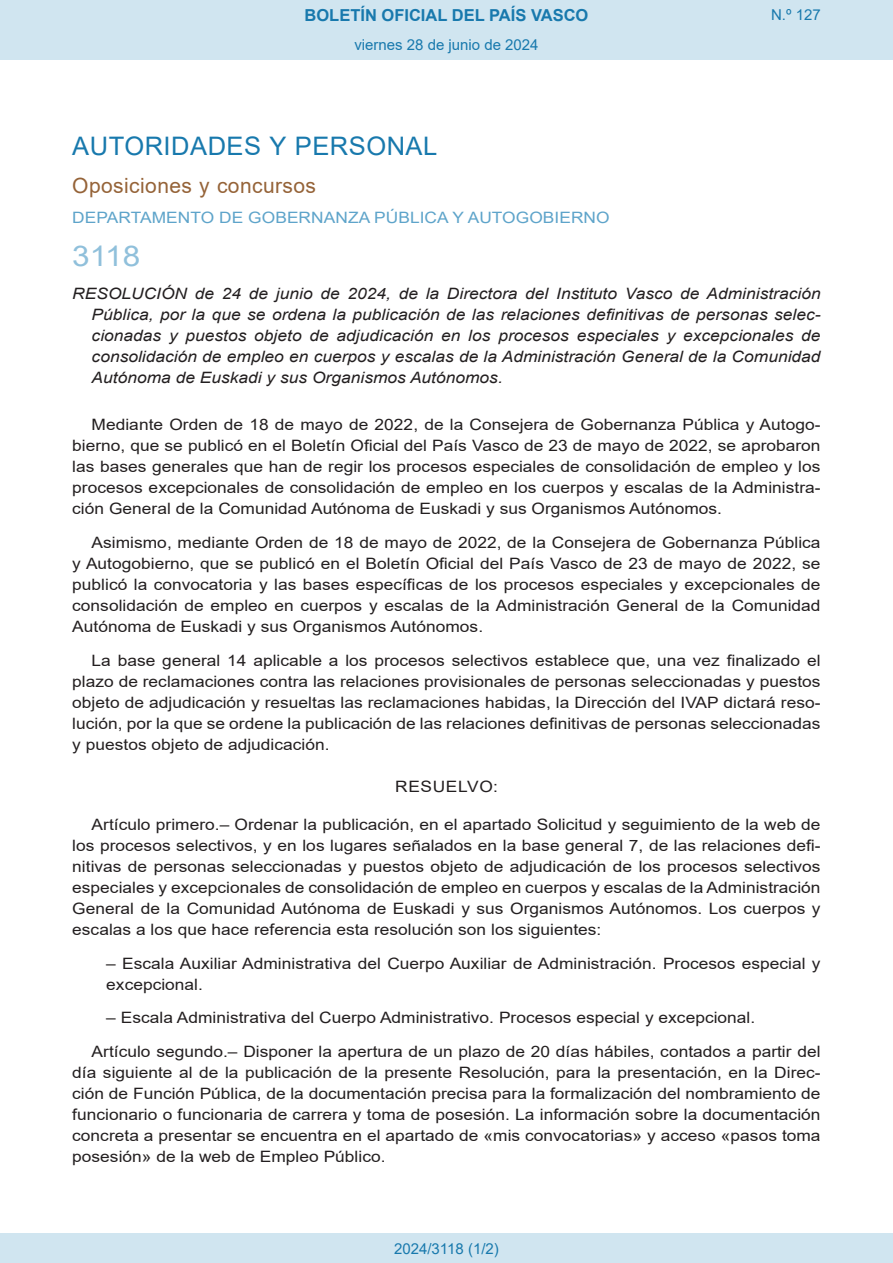
<style>
.page{position:relative;width:893px;height:1263px;background:#fff}
.page>*{position:absolute;margin:0;border:0;box-sizing:border-box;transform-origin:0 0}
.BOPVOrden{font:28.5px "Arial";color:#90c0db;scale:1.11 1}
.BOPVSeccion{font:25.5px "Arial";letter-spacing:.02em;color:#1879ad}
.BOPVSubseccion{font:21px "Arial";letter-spacing:.02em;color:#956338}
.t1{font:700 16.5px "Arial";color:#1879ad}
.BOPVDetalle{font:15.6px/21px "Arial";color:#231f20;text-align:justify;scale:1.11 1}
.BOPVTitulo{font:italic 15.6px/21px "Arial";color:#231f20;text-align:justify;scale:1.11 1}
.BOPVDetalle1{font:15.6px/21px "Arial";color:#231f20;scale:1.11 1}
.BOPVOrganismo{font:15.6px "Arial";letter-spacing:.005em;color:#5ea4ca;scale:1.11 1}
.BOPVClave{font:15.6px "Arial";letter-spacing:.035em;color:#231f20;scale:1.11 1}
.Paginacion_Centro{font:15px "Arial";color:#1879ad}
</style>
<div class="page">
<div style="left:0;top:0;width:893px;height:60px;background:#d0e5f0"></div>
<div style="left:0;top:1233px;width:893px;height:30px;background:#d0e5f0"></div>
<p class="t1" style="left:305px;top:3px;width:285px">BOLETÍN OFICIAL DEL PAÍS VASCO</p>
<p class="Paginacion_Centro" style="left:354px;top:35px;width:186px">viernes 28 de junio de 2024</p>
<p class="Paginacion_Centro" style="left:771px;top:5px;width:51px">N.º 127</p>
<p class="BOPVSeccion" style="left:72px;top:128px;width:366px">AUTORIDADES Y PERSONAL</p>
<p class="BOPVSubseccion" style="left:72px;top:171px;width:245px">Oposiciones y concursos</p>
<p class="BOPVOrganismo" style="left:72px;top:207px;width:486px">DEPARTAMENTO DE GOBERNANZA PÚBLICA Y AUTOGOBIERNO</p>
<p class="BOPVOrden" style="left:72px;top:236px;width:63px">3118</p>
<p class="BOPVTitulo" style="left:92px;top:284px;width:658px;text-indent:-19px">RESOLUCIÓN de 24 de junio de 2024, de la Directora del Instituto Vasco de Administración Pública, por la que se ordena la publicación de las relaciones definitivas de personas selec&shy;cionadas y puestos objeto de adjudicación en los procesos especiales y excepcionales de consolidación de empleo en cuerpos y escalas de la Administración General de la Comunidad Autónoma de Euskadi y sus Organismos Autónomos.</p>
<p class="BOPVDetalle" style="left:72px;top:414px;width:676px;text-indent:19px">Mediante Orden de 18 de mayo de 2022, de la Consejera de Gobernanza Pública y Autogo&shy;bierno, que se publicó en el Boletín Oficial del País Vasco de 23 de mayo de 2022, se aprobaron las bases generales que han de regir los procesos especiales de consolidación de empleo y los procesos excepcionales de consolidación de empleo en los cuerpos y escalas de la Administra&shy;ción General de la Comunidad Autónoma de Euskadi y sus Organismos Autónomos.</p>
<p class="BOPVDetalle" style="left:72px;top:532px;width:676px;text-indent:19px">Asimismo, mediante Orden de 18 de mayo de 2022, de la Consejera de Gobernanza Pública y Autogobierno, que se publicó en el Boletín Oficial del País Vasco de 23 de mayo de 2022, se publicó la convocatoria y las bases específicas de los procesos especiales y excepcionales de consolidación de empleo en cuerpos y escalas de la Administración General de la Comunidad Autónoma de Euskadi y sus Organismos Autónomos.</p>
<p class="BOPVDetalle" style="left:72px;top:649px;width:676px;text-indent:19px">La base general 14 aplicable a los procesos selectivos establece que, una vez finalizado el plazo de reclamaciones contra las relaciones provisionales de personas seleccionadas y puestos objeto de adjudicación y resueltas las reclamaciones habidas, la Dirección del IVAP dictará reso&shy;lución, por la que se ordene la publicación de las relaciones definitivas de personas seleccionadas y puestos objeto de adjudicación.</p>
<p class="BOPVClave" style="left:395px;top:775px;width:94px">RESUELVO:</p>
<p class="BOPVDetalle" style="left:72px;top:814px;width:676px;text-indent:19px">Artículo primero.– Ordenar la publicación, en el apartado Solicitud y seguimiento de la web de los procesos selectivos, y en los lugares señalados en la base general 7, de las relaciones defi&shy;nitivas de personas seleccionadas y puestos objeto de adjudicación de los procesos selectivos especiales y excepcionales de consolidación de empleo en cuerpos y escalas de la Administración General de la Comunidad Autónoma de Euskadi y sus Organismos Autónomos. Los cuerpos y escalas a los que hace referencia esta resolución son los siguientes:</p>
<p class="BOPVDetalle1" style="left:106px;top:952px;width:645px">– Escala Auxiliar Administrativa del Cuerpo Auxiliar de Administración. Procesos especial y excepcional.</p>
<p class="BOPVDetalle1" style="left:106px;top:1007px;width:586px">– Escala Administrativa del Cuerpo Administrativo. Procesos especial y excepcional.</p>
<p class="BOPVDetalle" style="left:72px;top:1041px;width:676px;text-indent:19px">Artículo segundo.– Disponer la apertura de un plazo de 20 días hábiles, contados a partir del día siguiente al de la publicación de la presente Resolución, para la presentación, en la Direc&shy;ción de Función Pública, de la documentación precisa para la formalización del nombramiento de funcionario o funcionaria de carrera y toma de posesión. La información sobre la documentación concreta a presentar se encuentra en el apartado de «mis convocatorias» y acceso «pasos toma posesión» de la web de Empleo Público.</p>
<p class="Paginacion_Centro" style="left:394px;top:1238px;width:106px">2024/3118 (1/2)</p>
</div>
